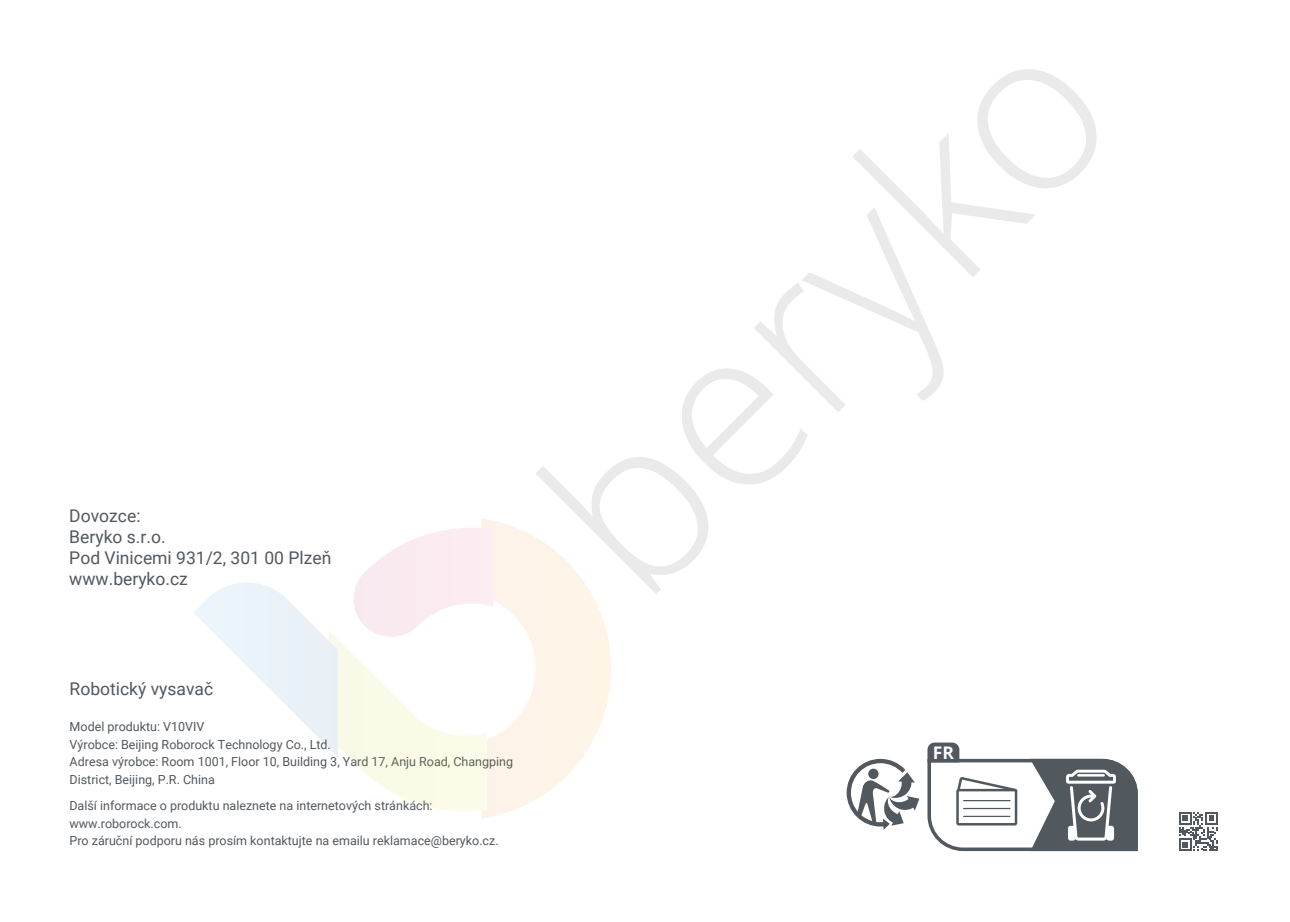
<style>
.page{position:relative;width:1290px;height:922px;background:#fff}
.page>*{position:absolute;margin:0;border:0;box-sizing:border-box;transform-origin:0 0}
.t1{font:17.5px/21px "Roboto";color:#51585f}
.t2{font:17.5px "Roboto";color:#51585e}
.t3{font:700 17.5px "Noto Sans";color:#fff}
.t4{font:12.5px/17.5px "Roboto";color:#51585e}
</style>
<div class="page">
<svg style="left:846px;top:758px;width:73px;height:71px"></svg>
<svg style="left:927px;top:742px;width:211px;height:108px"></svg>
<svg style="left:957px;top:790px;width:59px;height:34px"></svg>
<div style="left:956px;top:788px;width:61px;height:37px;border:2px solid #51585e"></div>
<hr style="left:963px;top:799px;width:47px;height:2px;background:#51585e">
<hr style="left:963px;top:807px;width:47px;height:1px;background:#51585e">
<hr style="left:963px;top:815px;width:47px;height:1px;background:#51585e">
<svg style="left:1179px;top:812px;width:38px;height:38px"></svg>
<svg style="left:194px;top:519px;width:417px;height:299px"></svg>
<svg style="left:535px;top:69px;width:561px;height:525px"></svg>
<h1 class="t1" style="left:69px;top:504px;width:263px">Dovozce:<br>Beryko s.r.o.<br>Pod Vinicemi 931/2, 301 00 Plzeň www.beryko.cz</h1>
<h1 class="t2" style="left:70px;top:676px;width:145px">Robotický vysavač</h1>
<p class="t4" style="left:70px;top:717px;width:445px">Model produktu: V10VIV<br>Výrobce: Beijing Roborock Technology Co., Ltd.<br>Adresa výrobce: Room 1001, Floor 10, Building 3, Yard 17, Anju Road, Changping District, Beijing, P.R. China</p>
<p class="t4" style="left:69px;top:796px;width:431px">Další informace o produktu naleznete na internetových stránkách: www.roborock.com.<br>Pro záruční podporu nás prosím kontaktujte na emailu reklamace@beryko.cz.</p>
<h1 class="t3" style="left:933px;top:740px;width:23px">FR</h1>
</div>
